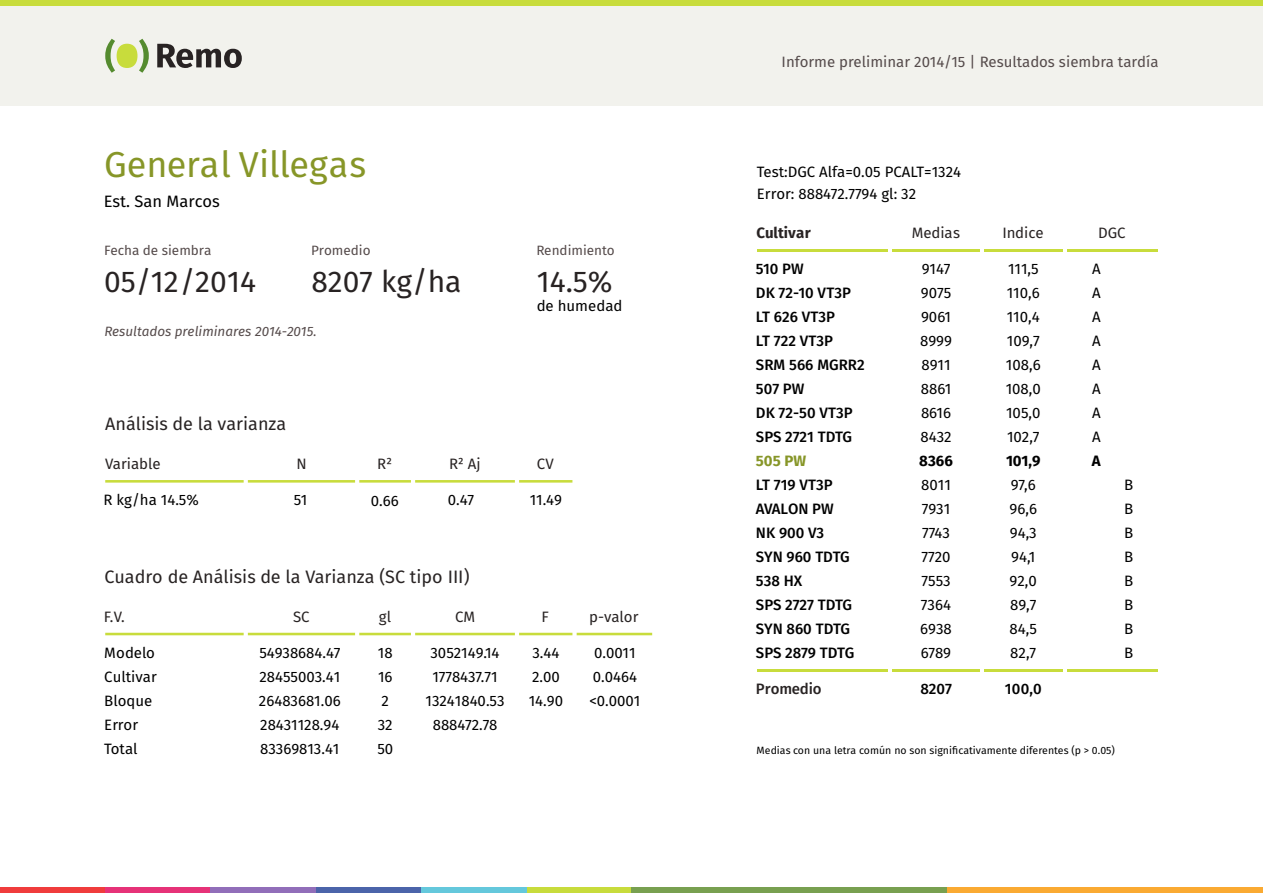
<style>
.page{position:relative;width:1263px;height:893px;background:#fff}
.page>*{position:absolute;margin:0;border:0;box-sizing:border-box;transform-origin:0 0}
.t1{font:36px "Fira Sans";letter-spacing:-.01em;color:#879628}
.t2{font:30px "Fira Sans";color:#282323}
.t3{font:18px "Fira Sans";color:#282323}
.t4{font:16.5px "Fira Sans";color:#000}
.t5{font:15px/24px "Fira Sans";color:#000}
.t6{font:500 15px/24px "Fira Sans";color:#000}
.t7{font:15px "Fira Sans";color:#282323}
.t8{font:15px "Fira Sans";color:#554b4b}
.t9{font:700 15px "Fira Sans";color:#000}
.t10{font:500 15px "Fira Sans";letter-spacing:-.01em;color:#282323}
.t11{font:700 15px "Fira Sans";color:#282323}
.t12{font:700 15px "Fira Sans";color:#879628}
.t13{font:13.5px "Fira Sans";color:#554b4b}
.t14{font:italic 13.5px "Fira Sans";color:#554b4b}
.t15{font:10.5px "Fira Sans";color:#000}
</style>
<div class="page">
<div style="left:0;top:887px;width:105px;height:6px;background:#f03c3c"></div>
<div style="left:105px;top:887px;width:105px;height:6px;background:#e63278"></div>
<div style="left:526px;top:887px;width:105px;height:6px;background:#c8dc3c"></div>
<div style="left:316px;top:887px;width:105px;height:6px;background:#4b64aa"></div>
<div style="left:210px;top:887px;width:106px;height:6px;background:#916eb9"></div>
<div style="left:421px;top:887px;width:105px;height:6px;background:#64c8dc"></div>
<div style="left:631px;top:887px;width:316px;height:6px;background:#78a050"></div>
<div style="left:947px;top:887px;width:316px;height:6px;background:#faaa32"></div>
<hr style="left:1067px;top:249px;width:91px;height:2px;background:#c8dc3c">
<hr style="left:984px;top:249px;width:79px;height:2px;background:#c8dc3c">
<hr style="left:892px;top:249px;width:88px;height:2px;background:#c8dc3c">
<hr style="left:757px;top:249px;width:131px;height:2px;background:#c8dc3c">
<hr style="left:1067px;top:669px;width:91px;height:2px;background:#c8dc3c">
<hr style="left:984px;top:669px;width:79px;height:2px;background:#c8dc3c">
<hr style="left:892px;top:669px;width:88px;height:2px;background:#c8dc3c">
<hr style="left:757px;top:669px;width:131px;height:2px;background:#c8dc3c">
<hr style="left:105px;top:480px;width:139px;height:3px;background:#c8dc3c">
<hr style="left:248px;top:480px;width:107px;height:3px;background:#c8dc3c">
<hr style="left:359px;top:480px;width:52px;height:3px;background:#c8dc3c">
<hr style="left:415px;top:480px;width:100px;height:3px;background:#c8dc3c">
<hr style="left:519px;top:480px;width:53px;height:3px;background:#c8dc3c">
<hr style="left:105px;top:633px;width:139px;height:2px;background:#c8dc3c">
<hr style="left:248px;top:633px;width:107px;height:2px;background:#c8dc3c">
<hr style="left:359px;top:633px;width:52px;height:2px;background:#c8dc3c">
<hr style="left:415px;top:633px;width:100px;height:2px;background:#c8dc3c">
<hr style="left:519px;top:633px;width:53px;height:2px;background:#c8dc3c">
<hr style="left:577px;top:633px;width:75px;height:2px;background:#c8dc3c">
<div style="left:0;top:6px;width:1263px;height:100px;background:#f2f2ed"></div>
<div style="left:0;top:0;width:1263px;height:6px;background:#c8dc3c"></div>
<svg style="left:139px;top:39px;width:10px;height:34px"></svg>
<svg style="left:105px;top:39px;width:10px;height:34px"></svg>
<div style="left:117px;top:44px;width:20px;height:24px;background:#c8dc3c;border-radius:50%"></div>
<svg style="left:157px;top:44px;width:85px;height:24px"></svg>
<h1 class="t1" style="left:104px;top:148px;width:264px">General Villegas</h1>
<p class="t4" style="left:104px;top:194px;width:118px">Est. San Marcos</p>
<p class="t13" style="left:104px;top:244px;width:109px">Fecha de siembra</p>
<h2 class="t2" style="left:104px;top:268px;width:153px">05/12/2014</h2>
<p class="t13" style="left:311px;top:244px;width:61px">Promedio</p>
<h2 class="t2" style="left:311px;top:268px;width:152px">8207 kg/ha</h2>
<p class="t14" style="left:104px;top:325px;width:214px">Resultados preliminares 2014-2015.</p>
<p class="t3" style="left:105px;top:416px;width:183px">Análisis de la varianza</p>
<p class="t13" style="left:536px;top:244px;width:80px">Rendimiento</p>
<h2 class="t2" style="left:537px;top:268px;width:77px">14.5%</h2>
<p class="t5" style="left:537px;top:295px;width:87px">de humedad</p>
<p class="t7" style="left:105px;top:458px;width:57px">Variable</p>
<p class="t7" style="left:296px;top:458px;width:12px">N</p>
<p class="t7" style="left:377px;top:458px;width:16px">R²</p>
<p class="t7" style="left:449px;top:458px;width:33px">R² Aj</p>
<p class="t7" style="left:537px;top:458px;width:18px">CV</p>
<p class="t5" style="left:104px;top:489px;width:97px">R kg/ha 14.5%</p>
<p class="t5" style="left:294px;top:489px;width:15px">51</p>
<p class="t5" style="left:371px;top:490px;width:29px">0.66</p>
<p class="t5" style="left:448px;top:489px;width:28px">0.47</p>
<p class="t5" style="left:530px;top:489px;width:34px">11.49</p>
<p class="t3" style="left:104px;top:569px;width:367px">Cuadro de Análisis de la Varianza (SC tipo III)</p>
<p class="t7" style="left:104px;top:610px;width:23px">F.V.</p>
<p class="t7" style="left:293px;top:610px;width:18px">SC</p>
<p class="t7" style="left:379px;top:610px;width:14px">gl</p>
<p class="t7" style="left:455px;top:610px;width:22px">CM</p>
<p class="t7" style="left:541px;top:610px;width:9px">F</p>
<p class="t7" style="left:589px;top:610px;width:51px">p-valor</p>
<p class="t5" style="left:104px;top:642px;width:54px">Modelo<br>Cultivar<br>Bloque<br>Error<br>Total</p>
<p class="t5" style="left:259px;top:642px;width:83px;text-align:justify">54938684.47<br>28455003.41<br>26483681.06<br>28431128.94<br>83369813.41</p>
<p class="t5" style="left:377px;top:642px;width:17px">18<br>16<br>2<br>32<br>50</p>
<p class="t5" style="left:425px;top:642px;width:81px;text-align:center">3052149.14<br>1778437.71<br>13241840.53<br>888472.78</p>
<p class="t5" style="left:529px;top:642px;width:36px">3.44<br>2.00<br>14.90</p>
<p class="t5" style="left:589px;top:642px;width:52px;text-align:center">0.0011<br>0.0464 &lt;0.0001</p>
<p class="t8" style="left:781px;top:56px;width:378px">Informe preliminar 2014/15 | Resultados siembra tardía</p>
<p class="t5" style="left:757px;top:161px;width:206px;line-height:22.5px">Test:DGC Alfa=0.05 PCALT=1324<br>Error: 888472.7794 gl: 32</p>
<p class="t11" style="left:757px;top:226px;width:56px">Cultivar</p>
<p class="t7" style="left:912px;top:226px;width:50px">Medias</p>
<p class="t7" style="left:1002px;top:226px;width:43px">Indice</p>
<p class="t7" style="left:1098px;top:226px;width:29px">DGC</p>
<p class="t6" style="left:756px;top:258px;width:110px">510 PW<br>DK 72-10 VT3P<br>LT 626 VT3P<br>LT 722 VT3P<br>SRM 566 MGRR2<br>507 PW<br>DK 72-50 VT3P<br>SPS 2721 TDTG</p>
<p class="t12" style="left:756px;top:454px;width:52px">505 PW</p>
<p class="t6" style="left:756px;top:474px;width:100px">LT 719 VT3P<br>AVALON PW<br>NK 900 V3<br>SYN 960 TDTG<br>538 HX<br>SPS 2727 TDTG<br>SYN 860 TDTG<br>SPS 2879 TDTG</p>
<p class="t5" style="left:920px;top:258px;width:33px;text-align:justify">9147<br>9075<br>9061<br>8999<br>8911<br>8861<br>8616<br>8432</p>
<p class="t9" style="left:919px;top:454px;width:35px">8366</p>
<p class="t5" style="left:920px;top:474px;width:33px">8011<br>7931<br>7743<br>7720<br>7553<br>7364<br>6938<br>6789</p>
<p class="t5" style="left:1006px;top:258px;width:37px">111,5<br>110,6<br>110,4<br>109,7<br>108,6<br>108,0<br>105,0<br>102,7</p>
<p class="t9" style="left:1006px;top:454px;width:36px">101,9</p>
<p class="t5" style="left:1009px;top:474px;width:29px;text-align:justify">97,6<br>96,6<br>94,3<br>94,1<br>92,0<br>89,7<br>84,5<br>82,7</p>
<p class="t10" style="left:756px;top:682px;width:67px">Promedio</p>
<p class="t6" style="left:920px;top:678px;width:33px">8207</p>
<p class="t6" style="left:1005px;top:678px;width:38px">100,0</p>
<p class="t5" style="left:1092px;top:258px;width:10px;text-align:justify">A A A A A A A A</p>
<p class="t9" style="left:1092px;top:454px;width:10px">A</p>
<p class="t5" style="left:1124px;top:474px;width:11px;text-align:justify">B B B B B B B B</p>
<p class="t15" style="left:756px;top:746px;width:360px">Medias con una letra común no son significativamente diferentes (p &gt; 0.05)</p>
</div>
